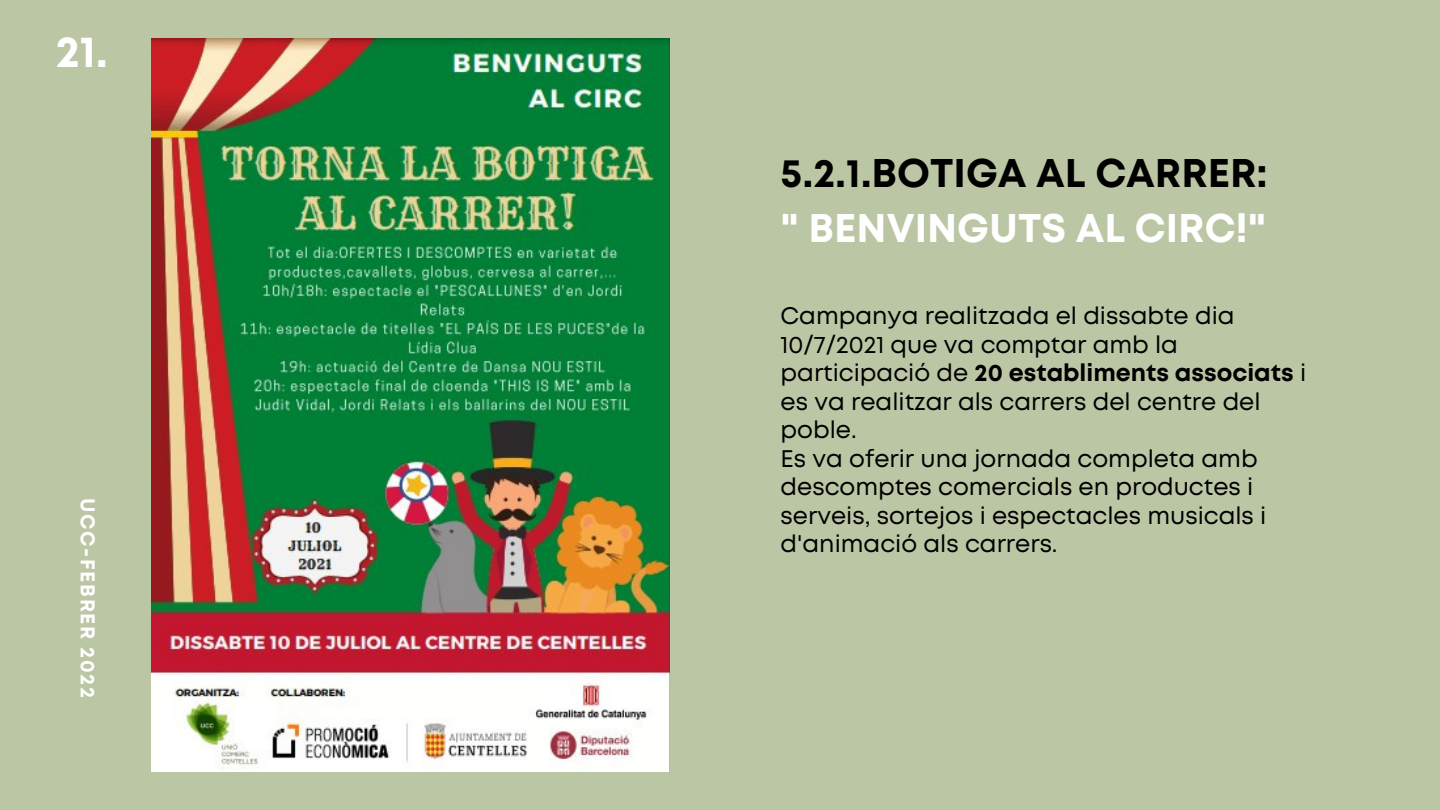
<style>
.page{position:relative;width:1440px;height:810px;background:#bbc6a5}
.page>*{position:absolute;margin:0;border:0;box-sizing:border-box;transform-origin:0 0}
.t1{font:700 44px "Mont";color:#fff}
.t2{font:700 40px "Mont";color:#000}
.t3{font:700 40px "Mont";color:#fff}
.t4{font:24px/28.5px "Mont";color:#000}
.t5{font:700 20px "Mont";letter-spacing:.08em;color:#fff}
.s1{font-weight:700}
</style>
<div class="page">
<img style="left:152px;top:39px;width:517px;height:732px">
<h1 class="t1" style="left:56px;top:35px;width:54px">21.</h1>
<p class="t5" style="left:95px;top:498px;width:201px;rotate:90deg">UCC-FEBRER 2022</p>
<h2 class="t2" style="left:781px;top:158px;width:489px">5.2.1.BOTIGA AL CARRER:</h2>
<h2 class="t3" style="left:781px;top:213px;width:487px">" BENVINGUTS AL CIRC!"</h2>
<p class="t4" style="left:781px;top:303px;width:527px">Campanya realitzada el dissabte dia 10/7/2021 que va comptar amb la participació de <span class="s1">20 establiments associats</span> i es va realitzar als carrers del centre del poble.<br>Es va oferir una jornada completa amb descomptes comercials en productes i serveis, sortejos i espectacles musicals i d'animació als carrers.</p>
</div>
